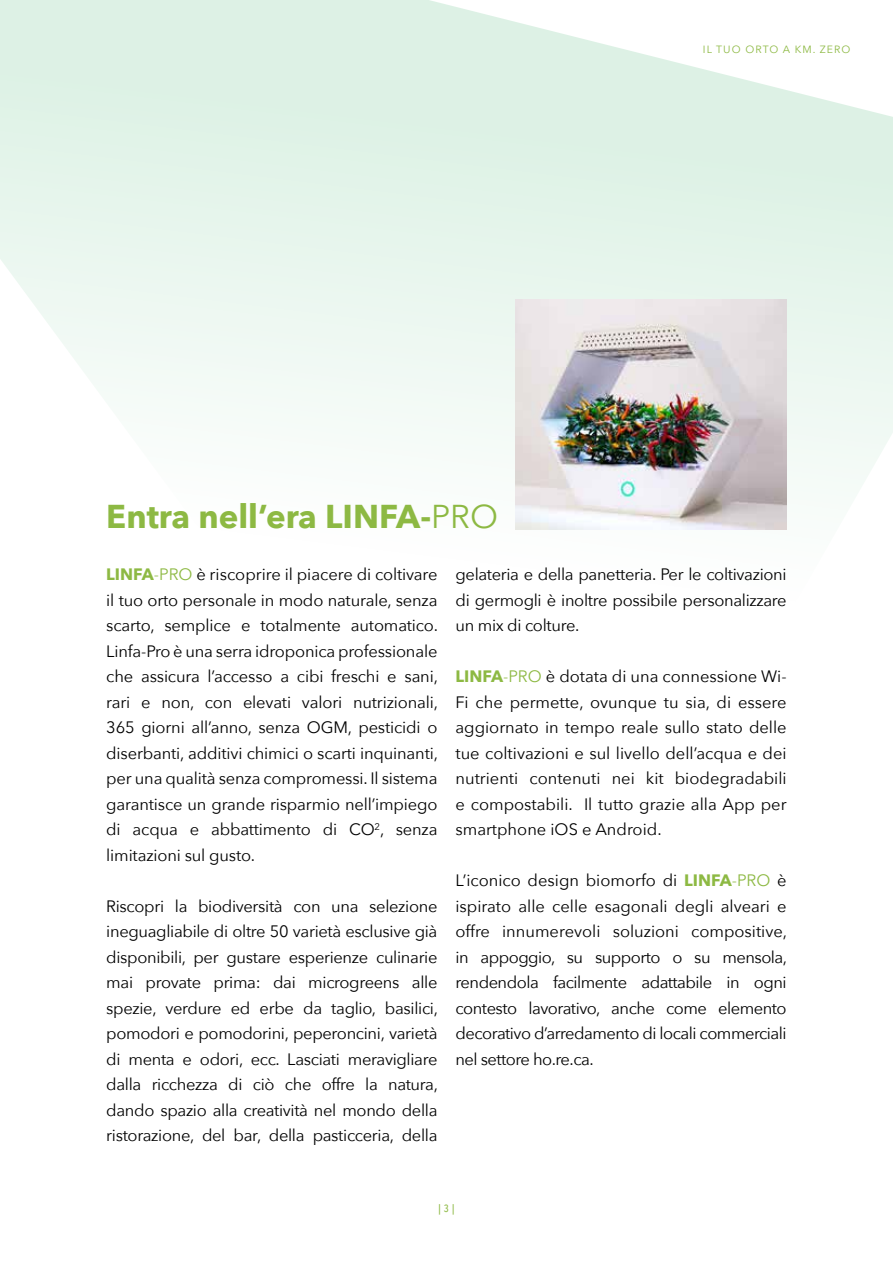
<style>
.page{position:relative;width:893px;height:1263px;background:#fff}
.page>*{position:absolute;margin:0;border:0;box-sizing:border-box;transform-origin:0 0}
.t1{font:700 33px "Avenir Next";color:#8db943}
.t2{font:16.5px/25.5px "Avenir Next";letter-spacing:-.02em;color:#000;text-align:justify}
.t3{font:10.5px "Avenir Next";letter-spacing:.1em;color:#8db943}
.t4{font:500 10.5px "Avenir Next Condensed";color:#8db943}
.s1{font-weight:400}
.s2{font-weight:700;color:#8db943}
.s3{color:#8db943}
</style>
<div class="page">
<svg style="left:0;top:0;width:893px;height:530px"></svg>
<img style="left:516px;top:300px;width:271px;height:230px">
<p class="t3" style="left:703px;top:41px;width:149px">IL TUO ORTO A KM. ZERO</p>
<h1 class="t1" style="left:106px;top:488px;width:393px">Entra nell’era LINFA-<span class="s1">PRO</span></h1>
<p class="t2" style="left:106px;top:561px;width:333px"><span class="s2">LINFA</span><span class="s3">-PRO</span> è riscoprire il piacere di coltivare il tuo orto personale in modo naturale, senza scarto, semplice e totalmente automatico.<br>Linfa-Pro è una serra idroponica professionale che assicura l’accesso a cibi freschi e sani, rari e non, con elevati valori nutrizionali, 365 giorni all’anno, senza OGM, pesticidi o diserbanti, additivi chimici o scarti inquinanti, per una qualità senza compromessi. Il sistema garantisce un grande risparmio nell’impiego di acqua e abbattimento di CO<sup>2</sup>, senza limitazioni sul gusto.</p>
<p class="t2" style="left:106px;top:893px;width:333px">Riscopri la biodiversità con una selezione ineguagliabile di oltre 50 varietà esclusive già disponibili, per gustare esperienze culinarie mai provate prima: dai microgreens alle spezie, verdure ed erbe da taglio, basilici, pomodori e pomodorini, peperoncini, varietà di menta e odori, ecc. Lasciati meravigliare dalla ricchezza di ciò che offre la natura, dando spazio alla creatività nel mondo della ristorazione, del bar, della pasticceria, della</p>
<p class="t2" style="left:455px;top:561px;width:333px">gelateria e della panetteria. Per le coltivazioni di germogli è inoltre possibile personalizzare un mix di colture.</p>
<p class="t2" style="left:455px;top:663px;width:333px"><span class="s2">LINFA</span><span class="s3">-PRO</span> è dotata di una connessione Wi-Fi che permette, ovunque tu sia, di essere aggiornato in tempo reale sullo stato delle tue coltivazioni e sul livello dell’acqua e dei nutrienti contenuti nei kit biodegradabili e compostabili. Il tutto grazie alla App per smartphone iOS e Android.</p>
<p class="t2" style="left:455px;top:867px;width:333px">L’iconico design biomorfo di <span class="s2">LINFA</span><span class="s3">-PRO</span> è ispirato alle celle esagonali degli alveari e offre innumerevoli soluzioni compositive, in appoggio, su supporto o su mensola, rendendola facilmente adattabile in ogni contesto lavorativo, anche come elemento decorativo d’arredamento di locali commerciali nel settore ho.re.ca.</p>
<p class="t4" style="left:439px;top:1202px;width:17px">| 3 |</p>
</div>
